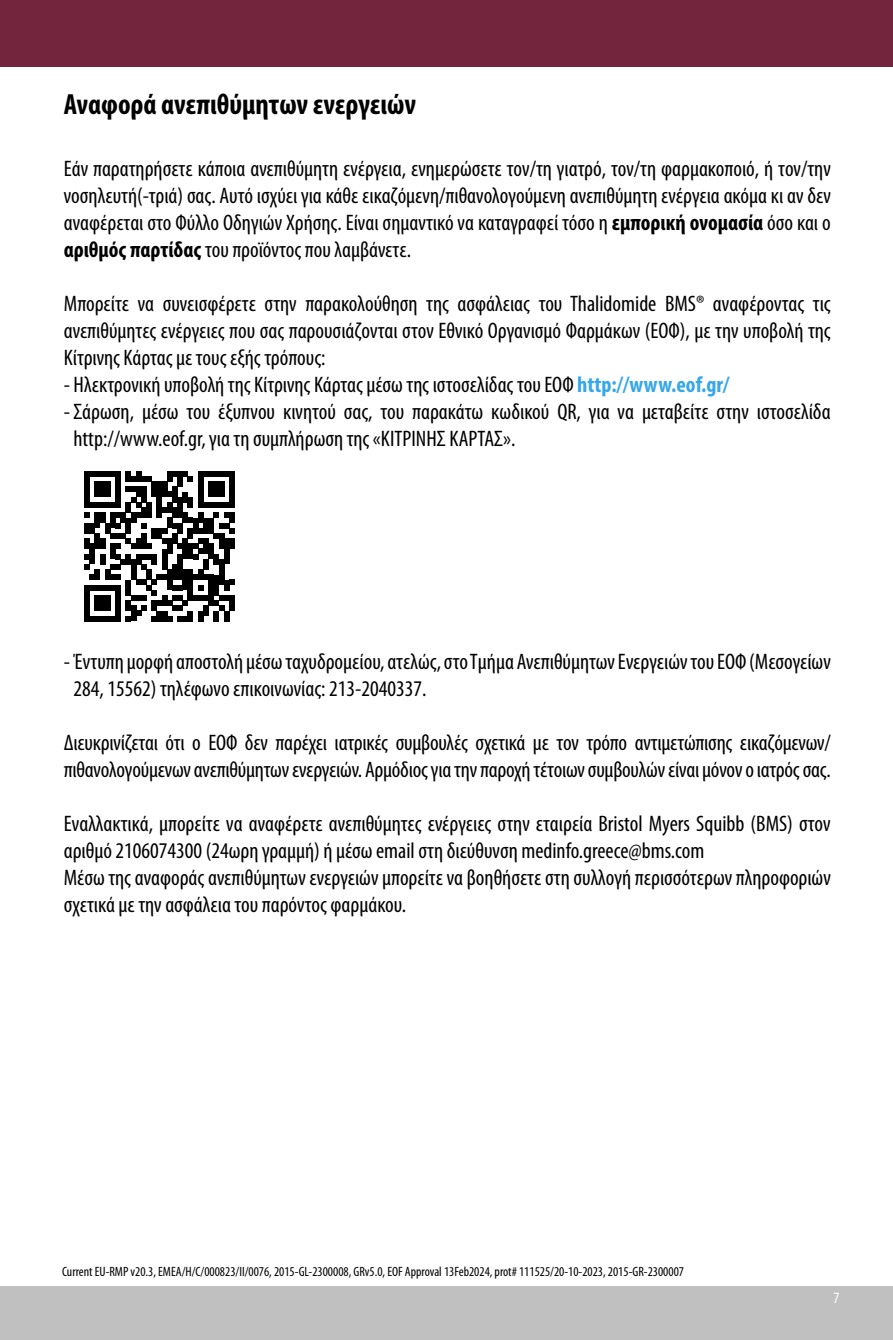
<style>
.page{position:relative;width:893px;height:1340px;background:#fff}
.page>*{position:absolute;margin:0;border:0;box-sizing:border-box;transform-origin:0 0}
.t1{font:700 condensed 29.25px "Myriad Pro";color:#000}
.t2{font:condensed 22.5px/27px "Myriad Pro";color:#000}
.t3{font:condensed 15.75px "Myriad Pro";color:#fff}
.t4{font:condensed 13.5px "Myriad Pro";color:#000}
.s1{font-weight:700}
.s2{font-weight:700;color:#36a7e9}
</style>
<div class="page">
<div style="left:0;top:1285px;width:893px;height:54px;background:#c0c0c0"></div>
<div style="left:0;top:0;width:893px;height:67px;background:#74253e"></div>
<svg style="left:84px;top:471px;width:150px;height:150px"></svg>
<div style="left:229px;top:595px;width:5px;height:16px;background:#000"></div>
<h1 class="t1" style="left:64px;top:86px;width:354px">Αναφορά ανεπιθύμητων ενεργειών</h1>
<p class="t2" style="left:64px;top:155px;width:769px;text-align:justify">Εάν παρατηρήσετε κάποια ανεπιθύμητη ενέργεια, ενημερώσετε τον/τη γιατρό, τον/τη φαρμακοποιό, ή τον/την νοσηλευτή(-τριά) σας. Αυτό ισχύει για κάθε εικαζόμενη/πιθανολογούμενη ανεπιθύμητη ενέργεια ακόμα κι αν δεν αναφέρεται στο Φύλλο Οδηγιών Χρήσης. Eίναι σημαντικό να καταγραφεί τόσο η <span class="s1">εμπορική ονομασία</span> όσο και ο <span class="s1">αριθμός παρτίδας</span> του προϊόντος που λαμβάνετε.</p>
<p class="t2" style="left:64px;top:290px;width:768px;text-align:justify">Μπορείτε να συνεισφέρετε στην παρακολούθηση της ασφάλειας του Thalidomide BMS® αναφέροντας τις ανεπιθύμητες ενέργειες που σας παρουσιάζονται στον Εθνικό Οργανισμό Φαρμάκων (ΕΟΦ), με την υποβολή της Κίτρινης Κάρτας με τους εξής τρόπους:</p>
<p class="t2" style="left:64px;top:371px;width:667px">- Ηλεκτρονική υποβολή της Κίτρινης Κάρτας μέσω της ιστοσελίδας του ΕΟΦ <span class="s2">http://www.eof.gr/</span></p>
<p class="t2" style="left:74px;top:398px;width:759px;text-indent:-10px">- Σάρωση, μέσω του έξυπνου κινητού σας, του παρακάτω κωδικού QR, για να μεταβείτε στην ιστοσελίδα http://www.eof.gr, για τη συμπλήρωση της «ΚΙΤΡΙΝΗΣ ΚΑΡΤΑΣ».</p>
<p class="t2" style="left:74px;top:648px;width:759px;text-indent:-10px">- Έντυπη μορφή αποστολή μέσω ταχυδρομείου, ατελώς, στο Τμήμα Ανεπιθύμητων Ενεργειών του ΕΟΦ (Μεσογείων<br>284, 15562) τηλέφωνο επικοινωνίας: 213-2040337.</p>
<p class="t2" style="left:64px;top:729px;width:769px">Διευκρινίζεται ότι ο ΕΟΦ δεν παρέχει ιατρικές συμβουλές σχετικά με τον τρόπο αντιμετώπισης εικαζόμενων/ πιθανολογούμενων ανεπιθύμητων ενεργειών. Αρμόδιος για την παροχή τέτοιων συμβουλών είναι μόνον ο ιατρός σας.</p>
<p class="t2" style="left:64px;top:810px;width:769px">Εναλλακτικά, μπορείτε να αναφέρετε ανεπιθύμητες ενέργειες στην εταιρεία Bristol Myers Squibb (BMS) στον αριθμό 2106074300 (24ωρη γραμμή) ή μέσω email στη διεύθυνση medinfo.greece@bms.com<br>Μέσω της αναφοράς ανεπιθύμητων ενεργειών μπορείτε να βοηθήσετε στη συλλογή περισσότερων πληροφοριών σχετικά με την ασφάλεια του παρόντος φαρμάκου.</p>
<p class="t4" style="left:62px;top:1264px;width:623px">Current EU-RMP v20.3, EMEA/H/C/000823/II/0076, 2015-GL-2300008, GRv5.0, EOF Approval 13Feb2024, prot# 111525/20-10-2023, 2015-GR-2300007</p>
<p class="t3" style="left:833px;top:1288px;width:8px">7</p>
</div>
